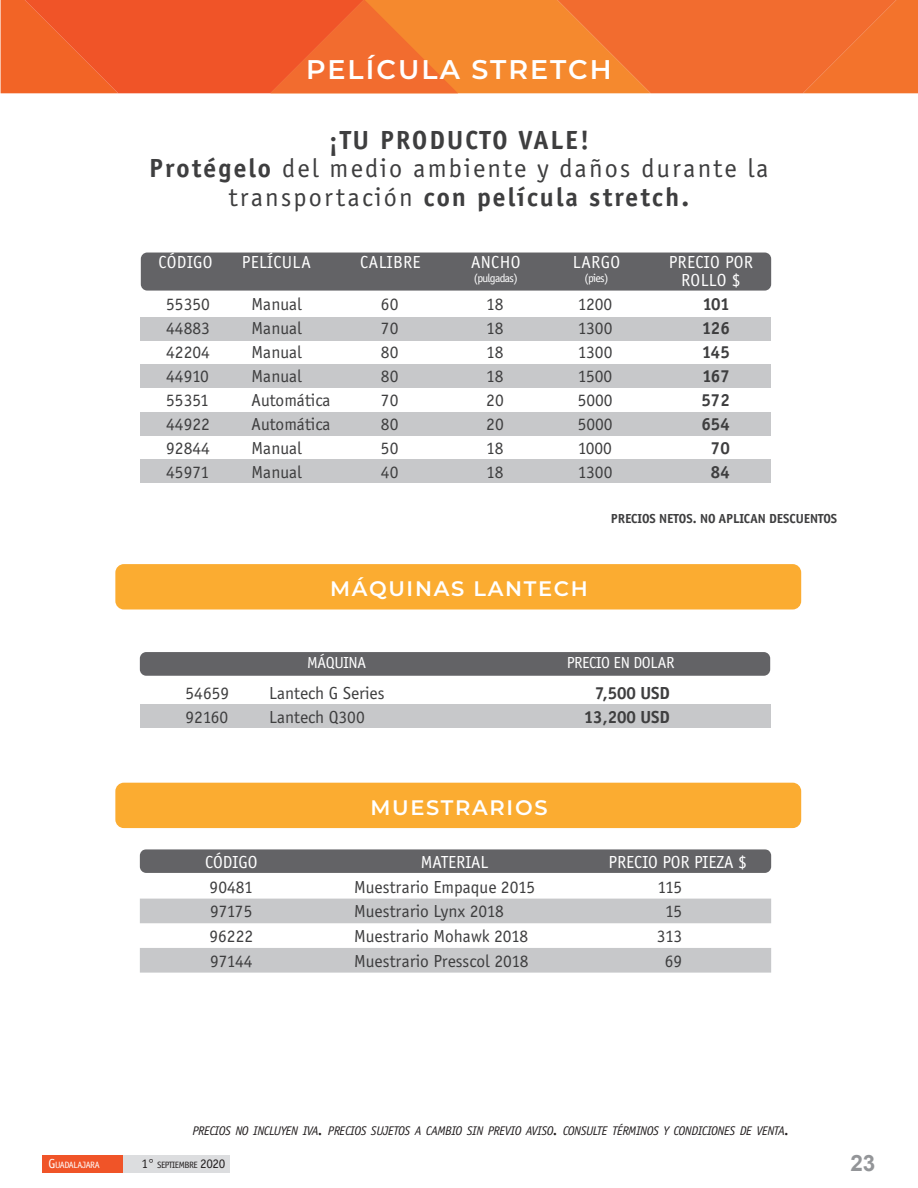
<style>
.page{position:relative;width:918px;height:1188px;background:#fff}
.page>*{position:absolute;margin:0;border:0;box-sizing:border-box;transform-origin:0 0}
.t1{font:27px/28.5px "Officina Sans EF";letter-spacing:.08em;color:#3e3e3f;text-align:center}
.t2{font:700 27px "Officina Sans EF";letter-spacing:.08em;color:#3e3e3f}
.Texto_negritas{font:600 27px "Montserrat";letter-spacing:.075em;color:#fff}
.t3{font:700 22.5px "Arial";color:#939598}
.Texto_negritas-2{font:600 21px "Montserrat";letter-spacing:.08em;color:#fff}
.t4{font:18px "Officina Sans EF";color:#3e3e3f}
.t5{font:18px "Officina Sans EF";letter-spacing:.02em;color:#fff}
.t6{font:700 18px "Officina Sans EF";color:#3e3e3f}
.t7{font:18px "Officina Sans EF";color:#fff}
.t8{font:16.5px "Officina Sans EF";letter-spacing:-.02em;color:#fff}
.t9{font:700 13.5px "Officina Sans EF";color:#3e3e3f}
.t10{font:italic 12.6px "Officina Sans Std";letter-spacing:-.035em;color:#231f20}
.t11{font:12px "Officina Sans EF";letter-spacing:-.06em;color:#fff}
.t12{font:9.45px "Officina Sans EF";letter-spacing:-.045em;color:#231f20}
.t13{font:9.45px "Officina Sans EF";letter-spacing:-.045em;color:#fff}
.s1{font-weight:700}
.s2{font-size:18px}
.s3{font-size:13.5px}
</style>
<div class="page">
<div style="left:43px;top:1155px;width:85px;height:17px;background:#f05428"></div>
<div style="left:124px;top:1155px;width:106px;height:17px;background:#dcdddf"></div>
<svg style="left:1px;top:0;width:917px;height:93px;background:#f26b2c"></svg>
<div style="left:141px;top:317px;width:630px;height:24px;background:#c7c8ca"></div>
<div style="left:141px;top:412px;width:630px;height:24px;background:#c7c8ca"></div>
<div style="left:141px;top:364px;width:630px;height:24px;background:#c7c8ca"></div>
<div style="left:141px;top:460px;width:630px;height:23px;background:#c7c8ca"></div>
<div style="left:141px;top:704px;width:630px;height:23px;background:#c7c8ca"></div>
<div style="left:141px;top:253px;width:630px;height:38px;background:#636366;border-radius:6px"></div>
<div style="left:140px;top:652px;width:630px;height:24px;background:#636366;border-radius:6px"></div>
<div style="left:115px;top:564px;width:686px;height:45px;background:#fbac31;border-radius:9px"></div>
<div style="left:115px;top:783px;width:686px;height:45px;background:#fbac31;border-radius:9px"></div>
<svg style="left:140px;top:849px;width:631px;height:24px;background:#666669"></svg>
<svg style="left:140px;top:899px;width:631px;height:74px;fill:#c7c8ca"></svg>
<p class="Texto_negritas" style="left:306px;top:50px;width:307px">PELÍCULA STRETCH</p>
<p class="t2" style="left:329px;top:124px;width:262px">¡TU PRODUCTO VALE!</p>
<p class="t1" style="left:149px;top:155px;width:621px"><span class="s1">Protégelo</span> del medio ambiente y daños durante la transportación <span class="s1">con película stretch.</span></p>
<p class="t5" style="left:158px;top:252px;width:56px">CÓDIGO</p>
<p class="t5" style="left:242px;top:252px;width:70px">PELÍCULA</p>
<p class="t5" style="left:360px;top:252px;width:62px">CALIBRE</p>
<p class="t5" style="left:471px;top:252px;width:51px">ANCHO</p>
<p class="t11" style="left:474px;top:271px;width:45px">(pulgadas)</p>
<p class="t4" style="left:166px;top:294px;width:45px">55350</p>
<p class="t4" style="left:166px;top:318px;width:45px">44883</p>
<p class="t4" style="left:166px;top:342px;width:45px">42204</p>
<p class="t4" style="left:166px;top:366px;width:44px">44910</p>
<p class="t4" style="left:166px;top:390px;width:44px">55351</p>
<p class="t4" style="left:166px;top:414px;width:45px">44922</p>
<p class="t4" style="left:166px;top:438px;width:45px">92844</p>
<p class="t4" style="left:166px;top:462px;width:45px">45971</p>
<p class="t4" style="left:252px;top:294px;width:52px">Manual</p>
<p class="t4" style="left:252px;top:318px;width:52px">Manual</p>
<p class="t4" style="left:252px;top:342px;width:52px">Manual</p>
<p class="t4" style="left:252px;top:366px;width:52px">Manual</p>
<p class="t4" style="left:252px;top:390px;width:81px">Automática</p>
<p class="t4" style="left:252px;top:414px;width:81px">Automática</p>
<p class="t4" style="left:252px;top:438px;width:52px">Manual</p>
<p class="t4" style="left:252px;top:462px;width:52px">Manual</p>
<p class="t4" style="left:381px;top:294px;width:19px">60</p>
<p class="t4" style="left:381px;top:318px;width:19px">70</p>
<p class="t4" style="left:381px;top:342px;width:19px">80</p>
<p class="t4" style="left:381px;top:366px;width:19px">80</p>
<p class="t4" style="left:381px;top:390px;width:19px">70</p>
<p class="t4" style="left:381px;top:414px;width:19px">80</p>
<p class="t4" style="left:381px;top:438px;width:19px">50</p>
<p class="t4" style="left:381px;top:462px;width:19px">40</p>
<p class="t4" style="left:486px;top:294px;width:19px">18</p>
<p class="t4" style="left:486px;top:318px;width:19px">18</p>
<p class="t4" style="left:486px;top:342px;width:19px">18</p>
<p class="t4" style="left:486px;top:366px;width:19px">18</p>
<p class="t4" style="left:486px;top:390px;width:19px">20</p>
<p class="t4" style="left:486px;top:414px;width:19px">20</p>
<p class="t4" style="left:486px;top:438px;width:19px">18</p>
<p class="t4" style="left:486px;top:462px;width:19px">18</p>
<p class="t5" style="left:573px;top:252px;width:49px">LARGO</p>
<p class="t11" style="left:585px;top:271px;width:25px">(pies)</p>
<p class="t4" style="left:578px;top:294px;width:36px">1200</p>
<p class="t4" style="left:578px;top:318px;width:36px">1300</p>
<p class="t4" style="left:578px;top:342px;width:36px">1300</p>
<p class="t4" style="left:578px;top:366px;width:36px">1500</p>
<p class="t4" style="left:578px;top:390px;width:36px">5000</p>
<p class="t4" style="left:578px;top:414px;width:36px">5000</p>
<p class="t4" style="left:578px;top:438px;width:36px">1000</p>
<p class="t4" style="left:578px;top:462px;width:36px">1300</p>
<p class="t5" style="left:669px;top:252px;width:86px">PRECIO POR</p>
<p class="t5" style="left:681px;top:270px;width:61px">ROLLO $</p>
<p class="t6" style="left:703px;top:293px;width:29px">101</p>
<p class="t6" style="left:702px;top:317px;width:29px">126</p>
<p class="t6" style="left:702px;top:341px;width:29px">145</p>
<p class="t6" style="left:703px;top:365px;width:29px">167</p>
<p class="t6" style="left:702px;top:389px;width:30px">572</p>
<p class="t6" style="left:702px;top:413px;width:30px">654</p>
<p class="t6" style="left:711px;top:437px;width:20px">70</p>
<p class="t6" style="left:711px;top:461px;width:20px">84</p>
<p class="t9" style="left:611px;top:511px;width:228px">PRECIOS NETOS. NO APLICAN DESCUENTOS</p>
<p class="Texto_negritas-2" style="left:330px;top:574px;width:259px">MÁQUINAS LANTECH</p>
<p class="t4" style="left:186px;top:683px;width:45px">54659</p>
<p class="t4" style="left:186px;top:707px;width:44px">92160</p>
<p class="t8" style="left:307px;top:654px;width:60px">MÁQUINA</p>
<p class="t8" style="left:567px;top:654px;width:109px">PRECIO EN DOLAR</p>
<p class="t4" style="left:269px;top:683px;width:117px">Lantech G Series</p>
<p class="t4" style="left:269px;top:707px;width:97px">Lantech Q300</p>
<p class="Texto_negritas-2" style="left:370px;top:792px;width:179px">MUESTRARIOS</p>
<p class="t6" style="left:595px;top:682px;width:76px">7,500 USD</p>
<p class="t6" style="left:584px;top:706px;width:87px">13,200 USD</p>
<p class="t5" style="left:205px;top:852px;width:54px">CÓDIGO</p>
<p class="t7" style="left:421px;top:852px;width:69px">MATERIAL</p>
<p class="t7" style="left:609px;top:852px;width:140px">PRECIO POR PIEZA $</p>
<p class="t4" style="left:210px;top:877px;width:45px">90481</p>
<p class="t4" style="left:354px;top:877px;width:183px">Muestrario Empaque 2015</p>
<p class="t4" style="left:657px;top:877px;width:27px">115</p>
<p class="t4" style="left:210px;top:901px;width:44px">97175</p>
<p class="t4" style="left:354px;top:901px;width:151px">Muestrario Lynx 2018</p>
<p class="t4" style="left:665px;top:901px;width:19px">15</p>
<p class="t4" style="left:209px;top:926px;width:45px">96222</p>
<p class="t4" style="left:354px;top:926px;width:176px">Muestrario Mohawk 2018</p>
<p class="t4" style="left:657px;top:926px;width:27px">313</p>
<p class="t4" style="left:210px;top:951px;width:44px">97144</p>
<p class="t4" style="left:354px;top:951px;width:176px">Muestrario Presscol 2018</p>
<p class="t4" style="left:665px;top:951px;width:19px">69</p>
<p class="t10" style="left:192px;top:1124px;width:599px">PRECIOS NO INCLUYEN IVA<span class="s2">.</span> PRECIOS SUJETOS A CAMBIO SIN PREVIO AVISO<span class="s2">.</span> CONSULTE TÉRMINOS Y CONDICIONES DE VENTA<span class="s2">.</span></p>
<p class="t13" style="left:48px;top:1159px;width:53px"><span class="s3">G</span>UADALAJARA</p>
<p class="t12" style="left:142px;top:1159px;width:85px"><span class="s3">1°</span> SEPTIEMBRE <span class="s3">2020</span></p>
<p class="t3" style="left:850px;top:1148px;width:27px">23</p>
</div>
